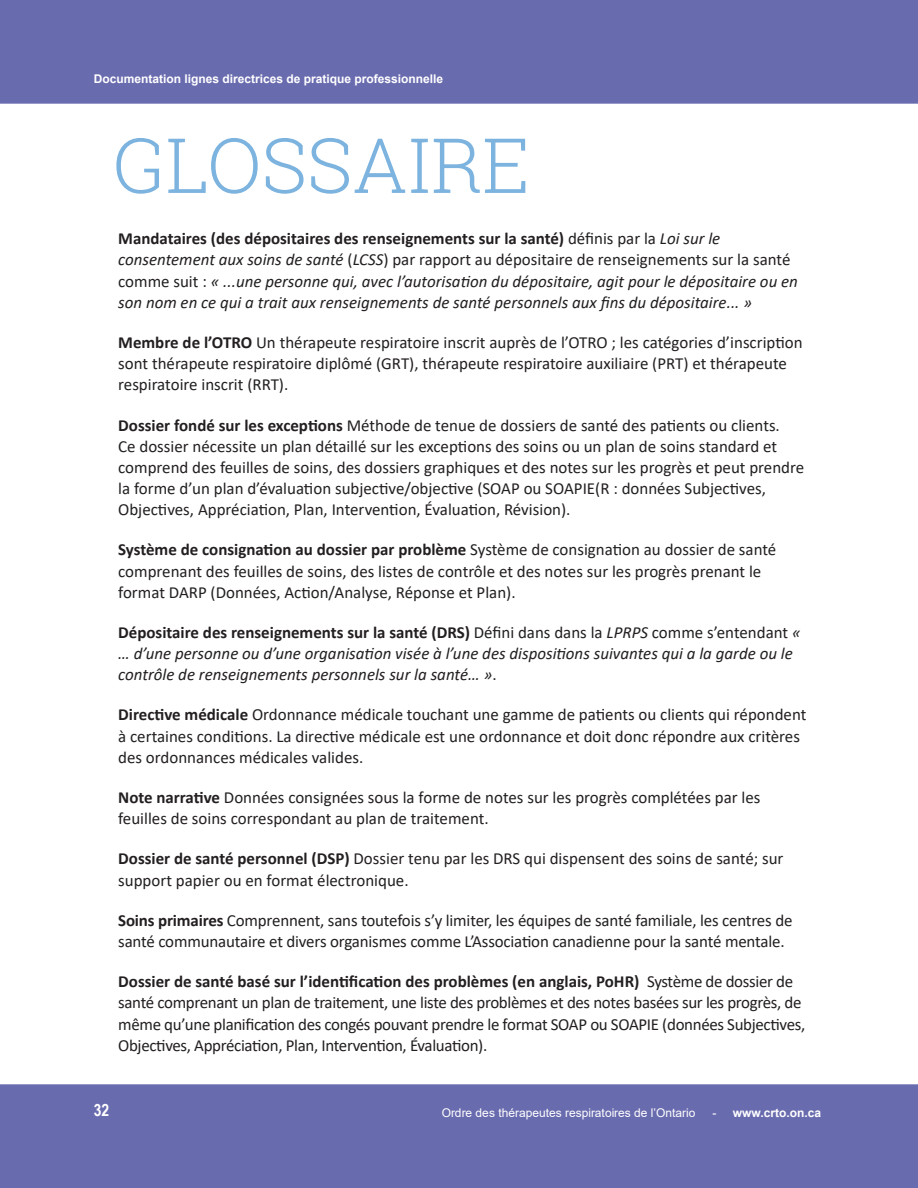
<style>
.page{position:relative;width:918px;height:1188px;background:#fff}
.page>*{position:absolute;margin:0;border:0;box-sizing:border-box;transform-origin:0 0}
.Page_Header_-_Blue{font:300 76.2px "Roboto Slab";color:#7cb3df}
.Page_Header_Subtext{font:16.95px/21.1px "Calibri";color:#231f20}
.Page_Header_Subtext-2{font:italic 16.95px/21.1px "Calibri";color:#231f20}
.Page_Header_Subtext-3{font:16.95px/21.1px "Calibri";letter-spacing:-.02em;color:#231f20}
.t1{font:700 16.95px "Arial Narrow";color:#fff}
.t2{font:700 12px "Arial";color:#fff}
.t3{font:12px "Arial";color:#fff}
.s1{font-weight:700;font-style:normal}
.s2{font-style:normal}
.s3{font-weight:700}
.s4{font-weight:400}
</style>
<div class="page">
<div style="left:0;top:1084px;width:918px;height:104px;background:#696baf"></div>
<div style="left:0;top:0;width:918px;height:104px;background:#696baf"></div>
<p class="t2" style="left:94px;top:70px;width:351px">Documentation lignes directrices de pratique professionnelle</p>
<p class="Page_Header_-_Blue" style="left:113px;top:113px;width:419px">GLOSSAIRE</p>
<p class="Page_Header_Subtext-2" style="left:118px;top:227px;width:681px"><span class="s1">Mandataires (des dépositaires des renseignements sur la santé)</span> <span class="s2">définis par la</span> Loi sur le consentement aux soins de santé <span class="s2">(</span>LCSS<span class="s2">) par rapport au dépositaire de renseignements sur la santé comme suit :</span> « ...une personne qui, avec l’autorisation du dépositaire, agit pour le dépositaire ou en son nom en ce qui a trait aux renseignements de santé personnels aux fins du dépositaire... »</p>
<p class="Page_Header_Subtext" style="left:118px;top:331px;width:686px"><span class="s3">Membre de l’OTRO</span> Un thérapeute respiratoire inscrit auprès de l’OTRO ; les catégories d’inscription sont thérapeute respiratoire diplômé (GRT), thérapeute respiratoire auxiliaire (PRT) et thérapeute respiratoire inscrit (RRT).</p>
<p class="Page_Header_Subtext" style="left:118px;top:414px;width:688px"><span class="s3">Dossier fondé sur les exceptions</span> Méthode de tenue de dossiers de santé des patients ou clients.<br>Ce dossier nécessite un plan détaillé sur les exceptions des soins ou un plan de soins standard et comprend des feuilles de soins, des dossiers graphiques et des notes sur les progrès et peut prendre la forme d’un plan d’évaluation subjective/objective (SOAP ou SOAPIE(R : données Subjectives, Objectives, Appréciation, Plan, Intervention, Évaluation, Révision).</p>
<p class="Page_Header_Subtext" style="left:118px;top:539px;width:660px"><span class="s3">Système de consignation au dossier par problème</span> Système de consignation au dossier de santé comprenant des feuilles de soins, des listes de contrôle et des notes sur les progrès prenant le format DARP (Données, Action/Analyse, Réponse et Plan).</p>
<p class="Page_Header_Subtext-2" style="left:118px;top:621px;width:684px"><span class="s1">Dépositaire des renseignements sur la santé (DRS)</span> <span class="s2">Défini dans dans la</span> LPRPS <span class="s2">comme s’entendant</span> « … d’une personne ou d’une organisation visée à l’une des dispositions suivantes qui a la garde ou le contrôle de renseignements personnels sur la santé… »<span class="s2">.</span></p>
<p class="Page_Header_Subtext" style="left:118px;top:704px;width:690px"><span class="s3">Directive médicale</span> Ordonnance médicale touchant une gamme de patients ou clients qui répondent à certaines conditions. La directive médicale est une ordonnance et doit donc répondre aux critères des ordonnances médicales valides.</p>
<p class="Page_Header_Subtext" style="left:118px;top:786px;width:644px"><span class="s3">Note narrative</span> Données consignées sous la forme de notes sur les progrès complétées par les feuilles de soins correspondant au plan de traitement.</p>
<p class="Page_Header_Subtext" style="left:118px;top:848px;width:667px"><span class="s3">Dossier de santé personnel (DSP)</span> Dossier tenu par les DRS qui dispensent des soins de santé; sur support papier ou en format électronique.</p>
<p class="Page_Header_Subtext" style="left:118px;top:909px;width:676px"><span class="s3">Soins primaires</span> Comprennent, sans toutefois s’y limiter, les équipes de santé familiale, les centres de santé communautaire et divers organismes comme L’Association canadienne pour la santé mentale.</p>
<p class="Page_Header_Subtext-3" style="left:118px;top:971px;width:689px"><span class="s3">Dossier de santé basé sur l’identification des problèmes (en anglais, PoHR)</span> Système de dossier de santé comprenant un plan de traitement, une liste des problèmes et des notes basées sur les progrès, de même qu’une planification des congés pouvant prendre le format SOAP ou SOAPIE (données Subjectives, Objectives, Appréciation, Plan, Intervention, Évaluation).</p>
<p class="t1" style="left:94px;top:1097px;width:17px">32</p>
<p class="t3" style="left:442px;top:1105px;width:255px">Ordre des thérapeutes respiratoires de l’Ontario</p>
<p class="t2" style="left:712px;top:1104px;width:110px"><span class="s4">-</span> www.crto.on.ca</p>
</div>
